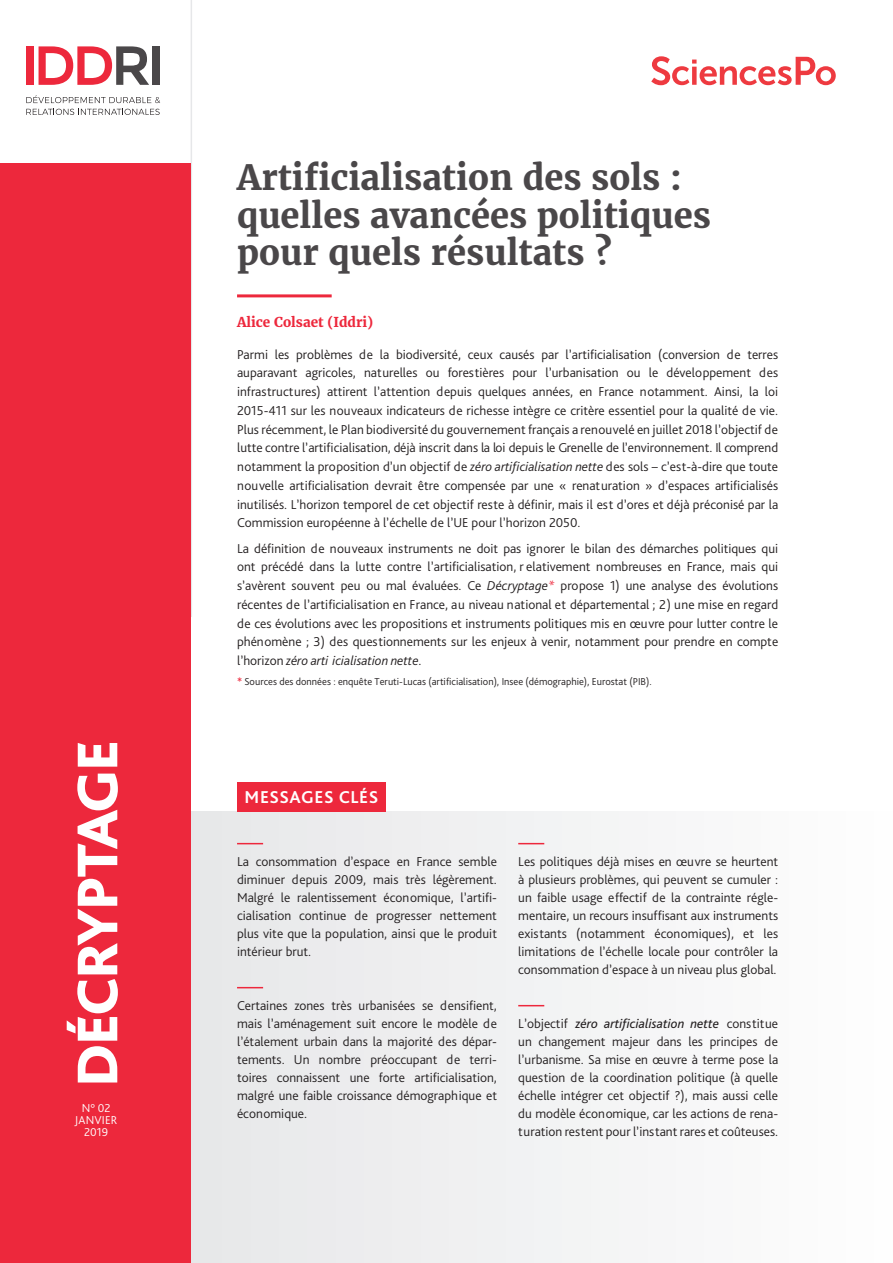
<style>
.page{position:relative;width:893px;height:1263px;background:#fff}
.page>*{position:absolute;margin:0;border:0;box-sizing:border-box;transform-origin:0 0}
.t1{font:800 60px "Bliss Pro";letter-spacing:-.035em;color:#fff}
.t2{font:700 34.5px/37.5px "Merriweather";color:#4a4749}
.t3{font:700 18px "Bliss Pro";letter-spacing:.03em;color:#fff}
.t4{font:300 13.5px/18px "Bliss Pro";color:#231f20;text-align:justify}
.t5{font:700 13.5px "Merriweather";color:#ed283c}
.t6{font:300 12px/12px "Bliss Pro";letter-spacing:.015em;color:#fff;text-align:center}
.t7{font:300 10.5px "Bliss Pro";color:#231f20}
.s1{font-style:italic}
.s2{font-style:italic;color:#ed283c}
.s3{font-weight:700;color:#ed283c}
.s4{font-weight:400;font-style:italic}
</style>
<div class="page">
<div style="left:191px;top:812px;width:702px;height:451px;background:#f2f3f4"></div>
<div style="left:26px;top:46px;width:8px;height:39px;background:#ed283c"></div>
<svg style="left:39px;top:46px;width:110px;height:39px"></svg>
<div style="left:153px;top:46px;width:7px;height:39px;background:#4a4749"></div>
<svg style="left:26px;top:95px;width:134px;height:8px"></svg>
<svg style="left:26px;top:109px;width:134px;height:6px"></svg>
<hr style="left:237px;top:294px;width:95px;height:3px;background:#ed283c">
<svg style="left:651px;top:56px;width:185px;height:29px"></svg>
<div style="left:237px;top:782px;width:149px;height:30px;background:#ed283c"></div>
<hr style="left:191px;top:0;width:1px;height:617px;background:#e6e7e9">
<div style="left:0;top:164px;width:191px;height:1099px;background:#ed283c"></div>
<svg style="left:237px;top:843px;width:26px;height:1px"></svg>
<svg style="left:237px;top:987px;width:26px;height:1px"></svg>
<svg style="left:518px;top:843px;width:26px;height:1px"></svg>
<svg style="left:518px;top:1005px;width:26px;height:1px"></svg>
<h1 class="t1" style="left:60px;top:1087px;width:349px;rotate:-90deg">DÉCRYPTAGE</h1>
<p class="t6" style="left:75px;top:1101px;width:44px">N° 02<br>JANVIER<br>2019</p>
<h2 class="t2" style="left:237px;top:158px;width:475px">Artificialisation des sols : quelles avancées politiques pour quels résultats ?</h2>
<p class="t5" style="left:237px;top:313px;width:138px">Alice Colsaet (Iddri)</p>
<p class="t4" style="left:237px;top:344px;width:543px;line-height:18.8px">Parmi les problèmes de la biodiversité, ceux causés par l’artificialisation (conversion de terres auparavant agricoles, naturelles ou forestières pour l’urbanisation ou le développement des infrastructures) attirent l’attention depuis quelques années, en France notamment. Ainsi, la loi 2015-411 sur les nouveaux indicateurs de richesse intègre ce critère essentiel pour la qualité de vie.<br>Plus récemment, le Plan biodiversité du gouvernement français a renouvelé en juillet 2018 l’objectif de lutte contre l’artificialisation, déjà inscrit dans la loi depuis le Grenelle de l’environnement. Il comprend notamment la proposition d’un objectif de <span class="s1">zéro artificialisation nette</span> des sols – c’est-à-dire que toute nouvelle artificialisation devrait être compensée par une « renaturation » d’espaces artificialisés inutilisés. L’horizon temporel de cet objectif reste à définir, mais il est d’ores et déjà préconisé par la Commission européenne à l’échelle de l’UE pour l’horizon 2050.</p>
<p class="t4" style="left:237px;top:538px;width:543px;line-height:18.8px">La définition de nouveaux instruments ne doit pas ignorer le bilan des démarches politiques qui ont précédé dans la lutte contre l’artificialisation, r elativement nombreuses en France, mais qui s’avèrent souvent peu ou mal évaluées. Ce <span class="s1">Décryptage</span><span class="s2">*</span> propose 1) une analyse des évolutions récentes de l’artificialisation en France, au niveau national et départemental ; 2) une mise en regard de ces évolutions avec les propositions et instruments politiques mis en œuvre pour lutter contre le phénomène ; 3) des questionnements sur les enjeux à venir, notamment pour prendre en compte l’horizon <span class="s1">zéro arti icialisation nette</span>.</p>
<p class="t7" style="left:237px;top:675px;width:416px"><span class="s3">*</span> Sources des données : enquête Teruti-Lucas (artificialisation), Insee (démographie), Eurostat (PIB).</p>
<h3 class="t3" style="left:244px;top:786px;width:135px">MESSAGES CLÉS</h3>
<p class="t4" style="left:237px;top:852px;width:261px">La consommation d’espace en France semble diminuer depuis 2009, mais très légèrement.<br>Malgré le ralentissement économique, l’artifi&shy;cialisation continue de progresser nettement plus vite que la population, ainsi que le produit intérieur brut.</p>
<p class="t4" style="left:237px;top:996px;width:261px">Certaines zones très urbanisées se densifient, mais l’aménagement suit encore le modèle de l’étalement urbain dans la majorité des dépar&shy;tements. Un nombre préoccupant de terri&shy;toires connaissent une forte artificialisation, malgré une faible croissance démographique et économique.</p>
<p class="t4" style="left:518px;top:852px;width:261px">Les politiques déjà mises en œuvre se heurtent à plusieurs problèmes, qui peuvent se cumuler : un faible usage effectif de la contrainte régle&shy;mentaire, un recours insuffisant aux instruments existants (notamment économiques), et les limitations de l’échelle locale pour contrôler la consommation d’espace à un niveau plus global.</p>
<p class="t4" style="left:518px;top:1014px;width:261px">L’objectif <span class="s4">zéro artificialisation nette</span> constitue un changement majeur dans les principes de l’urbanisme. Sa mise en œuvre à terme pose la question de la coordination politique (à quelle échelle intégrer cet objectif ?), mais aussi celle du modèle économique, car les actions de rena&shy;turation restent pour l’instant rares et coûteuses.</p>
</div>
